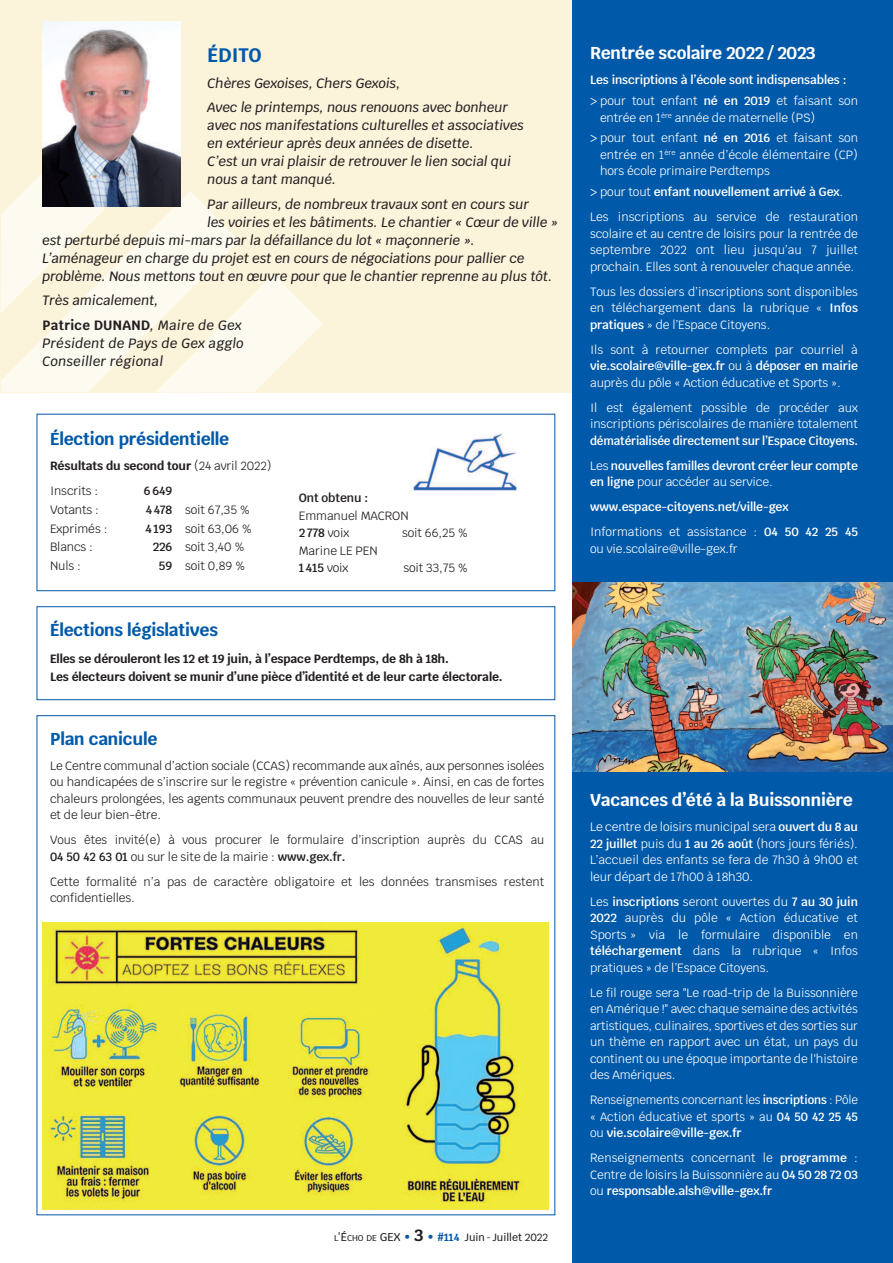
<style>
.page{position:relative;width:893px;height:1263px;background:#fff}
.page>*{position:absolute;margin:0;border:0;box-sizing:border-box;transform-origin:0 0}
.t1{font:700 19.5px "Krub";color:#0159a9}
.t2{font:700 17.25px "Krub";letter-spacing:-.015em;color:#0159a9}
.t3{font:700 17.25px "Krub";letter-spacing:-.015em;color:#fff}
.t4{font:italic 500 13.5px/18px "Krub";color:#231f20}
.t5{font:italic 500 13.5px/18px "Krub";letter-spacing:.02em;color:#231f20}
.t6{font:12px/16.5px "Krub";letter-spacing:-.01em;color:#fff;text-align:justify}
.t7{font:12px/16.5px "Krub";letter-spacing:-.01em;color:#231f20}
.t8{font:600 12px/25px "Krub";letter-spacing:-.015em;color:#fff}
.t9{font:700 12px/18px "Krub";letter-spacing:-.01em;color:#231f20}
.t10{font:600 12px "Krub";letter-spacing:-.01em;color:#231f20}
.t11{font:500 10.5px "Krub";color:#231f20}
.s1{font-weight:400}
.s2{font-weight:600}
.s3{font-weight:700;font-style:normal}
.s4{font-weight:700}
.s5{font-size:8.4px}
.s6{font-size:11.25px}
.s7{font-size:11.25px;color:#0159a9}
.s8{font-weight:700;font-size:16.5px}
.s9{font-weight:700;font-size:12px;color:#0159a9}
.s10{font-weight:700;color:#0159a9}
</style>
<div class="page">
<div style="left:0;top:0;width:573px;height:393px;background:#fcf3db"></div>
<svg style="left:0;top:108px;width:322px;height:285px"></svg>
<div style="left:573px;top:0;width:320px;height:1263px;background:#0159a9"></div>
<img style="left:43px;top:21px;width:138px;height:185px">
<img style="left:413px;top:433px;width:104px;height:57px">
<img style="left:573px;top:583px;width:320px;height:188px">
<img style="left:43px;top:922px;width:506px;height:287px">
<div style="left:37px;top:414px;width:518px;height:177px;border:1px solid #0159a9"></div>
<div style="left:37px;top:606px;width:518px;height:94px;border:1px solid #0159a9"></div>
<h1 class="t1" style="left:208px;top:44px;width:56px">ÉDITO</h1>
<h2 class="t3" style="left:590px;top:43px;width:227px">Rentrée scolaire 2022 / 2023</h2>
<p class="t8" style="left:590px;top:70px;width:269px;line-height:20.7px">Les inscriptions à l’école sont indispensables :<br><span class="s1">&gt; pour tout enfant</span> né en 2019 <span class="s1">et faisant son</span></p>
<p class="t6" style="left:590px;top:107px;width:269px;line-height:20.7px;text-indent:10px">entrée en 1<sup>ère</sup> année de maternelle (PS)<br>&gt; pour tout enfant <span class="s2">né en 2016</span> et faisant son</p>
<p class="t6" style="left:600px;top:146px;width:259px">entrée en 1<sup>ère</sup> année d’école élémentaire (CP) hors école primaire Perdtemps</p>
<p class="t6" style="left:590px;top:179px;width:269px;line-height:25px">&gt; pour tout <span class="s2">enfant nouvellement arrivé à Gex</span>.<br>Les inscriptions au service de restauration</p>
<p class="t6" style="left:590px;top:225px;width:269px">scolaire et au centre de loisirs pour la rentrée de septembre 2022 ont lieu jusqu’au 7 juillet prochain. Elles sont à renouveler chaque année.</p>
<p class="t6" style="left:590px;top:283px;width:269px">Tous les dossiers d’inscriptions sont disponibles en téléchargement dans la rubrique « <span class="s2">Infos pratiques</span> » de l’Espace Citoyens.</p>
<p class="t6" style="left:590px;top:341px;width:269px">Ils sont à retourner complets par courriel à <span class="s2">vie.scolaire@ville-gex.fr</span> ou à <span class="s2">déposer en mairie </span>auprès du pôle « Action éducative et Sports ».</p>
<p class="t6" style="left:590px;top:399px;width:269px">Il est également possible de procéder aux inscriptions périscolaires de manière totalement</p>
<p class="t8" style="left:590px;top:428px;width:269px">dématérialisée directement sur l’Espace Citoyens.<br><span class="s1">Les</span> nouvelles familles devront créer leur compte</p>
<p class="t8" style="left:590px;top:470px;width:269px">en ligne <span class="s1">pour accéder au service. </span>www.espace-citoyens.net/ville-gex<br><span class="s1">Informations et assistance :</span> 04 50 42 25 45</p>
<p class="t6" style="left:590px;top:540px;width:149px">ou vie.scolaire@ville-gex.fr</p>
<p class="t4" style="left:208px;top:71px;width:302px;line-height:24.5px">Chères Gexoises, Chers Gexois,<br>Avec le printemps, nous renouons avec bonheur</p>
<p class="t4" style="left:208px;top:117px;width:318px">avec nos manifestations culturelles et associatives en extérieur après deux années de disette.<br>C’est un vrai plaisir de retrouver le lien social qui nous a tant manqué.</p>
<p class="t4" style="left:208px;top:195px;width:323px">Par ailleurs, de nombreux travaux sont en cours sur</p>
<p class="t4" style="left:208px;top:213px;width:352px">les voiries et les bâtiments. Le chantier « Cœur de ville »</p>
<p class="t4" style="left:43px;top:231px;width:434px">est perturbé depuis mi-mars par la défaillance du lot « maçonnerie ».</p>
<p class="t4" style="left:43px;top:249px;width:484px">L’aménageur en charge du projet est en cours de négociations pour pallier ce</p>
<p class="t4" style="left:43px;top:267px;width:511px">problème. Nous mettons tout en œuvre pour que le chantier reprenne au plus tôt.</p>
<p class="t4" style="left:43px;top:288px;width:201px;line-height:24.5px">Très amicalement,<br><span class="s3">Patrice DUNAND</span>, Maire de Gex</p>
<p class="t5" style="left:43px;top:334px;width:203px">Président de Pays de Gex agglo<br>Conseiller régional</p>
<h2 class="t2" style="left:50px;top:429px;width:181px">Élection présidentielle</h2>
<p class="t7" style="left:50px;top:453px;width:223px;line-height:25px"><span class="s4">Résultats du second tour</span> (24 avril 2022)<br>Inscrits :</p>
<p class="t10" style="left:144px;top:484px;width:30px">6649</p>
<p class="t10" style="left:299px;top:490px;width:71px">Ont obtenu :</p>
<p class="t7" style="left:299px;top:508px;width:111px">Emmanuel MACRON<br><span class="s2">2 778</span> voix</p>
<p class="t7" style="left:50px;top:501px;width:51px">Votants :</p>
<p class="t7" style="left:146px;top:501px;width:106px"><span class="s2">4 478</span> soit 67,35 %</p>
<p class="t7" style="left:50px;top:520px;width:59px">Exprimés :</p>
<p class="t7" style="left:146px;top:520px;width:108px"><span class="s2">4 193</span> soit 63,06 %</p>
<p class="t7" style="left:50px;top:539px;width:45px">Blancs :</p>
<p class="t7" style="left:153px;top:539px;width:93px"><span class="s2">226</span> soit 3,40 %</p>
<p class="t7" style="left:50px;top:557px;width:33px">Nuls :</p>
<p class="t7" style="left:159px;top:557px;width:88px"><span class="s2">59</span> soit 0,89 %</p>
<p class="t7" style="left:402px;top:524px;width:68px">soit 66,25 %</p>
<p class="t7" style="left:299px;top:543px;width:80px">Marine LE PEN<br><span class="s2">1 415</span> voix</p>
<p class="t7" style="left:403px;top:559px;width:66px">soit 33,75 %</p>
<h2 class="t2" style="left:50px;top:620px;width:170px">Élections législatives</h2>
<p class="t9" style="left:50px;top:650px;width:454px">Elles se dérouleront les 12 et 19 juin, à l’espace Perdtemps, de 8h à 18h.<br>Les électeurs doivent se munir d’une pièce d’identité et de leur carte électorale.</p>
<h2 class="t2" style="left:50px;top:729px;width:109px">Plan canicule</h2>
<p class="t7" style="left:50px;top:757px;width:496px;text-align:justify">Le Centre communal d’action sociale (CCAS) recommande aux aînés, aux personnes isolées ou handicapées de s’inscrire sur le registre « prévention canicule ». Ainsi, en cas de fortes chaleurs prolongées, les agents communaux peuvent prendre des nouvelles de leur santé et de leur bien-être.</p>
<p class="t7" style="left:50px;top:832px;width:496px">Vous êtes invité(e) à vous procurer le formulaire d’inscription auprès du CCAS au<br><span class="s2">04 50 42 63 01</span> ou sur le site de la mairie : <span class="s2">www.gex.fr.</span></p>
<p class="t7" style="left:50px;top:873px;width:496px">Cette formalité n’a pas de caractère obligatoire et les données transmises restent confidentielles.</p>
<p class="t11" style="left:334px;top:1231px;width:216px"><span class="s5">L</span><span class="s6">’É</span><span class="s5">Cho DE</span> <span class="s6">GEX</span> <span class="s7">•</span> <span class="s8">3</span> <span class="s7">•</span> <span class="s9">#</span><span class="s10">114</span> Juin - Juillet 2022</p>
<h2 class="t3" style="left:590px;top:790px;width:264px">Vacances d’été à la Buissonnière</h2>
<p class="t6" style="left:590px;top:818px;width:269px">Le centre de loisirs municipal sera <span class="s2">ouvert du 8 au 22 juillet</span> puis du <span class="s2">1 au 26 août</span> (hors jours fériés).<br>L’accueil des enfants se fera de 7h30 à 9h00 et leur départ de 17h00 à 18h30.</p>
<p class="t6" style="left:590px;top:893px;width:269px">Les <span class="s2">inscriptions</span> seront ouvertes du <span class="s2">7 au 30 juin 2022</span> auprès du pôle « Action éducative et Sports » via le formulaire disponible en <span class="s2">téléchargement</span> dans la rubrique « Infos pratiques » de l’Espace Citoyens.</p>
<p class="t6" style="left:590px;top:984px;width:269px">Le fil rouge sera "Le road-trip de la Buissonnière en Amérique !" avec chaque semaine des activités artistiques, culinaires, sportives et des sorties sur un thème en rapport avec un état, un pays du continent ou une époque importante de l'histoire des Amériques.</p>
<p class="t6" style="left:590px;top:1091px;width:269px">Renseignements concernant les <span class="s2">inscriptions</span> : Pôle « Action éducative et sports » au <span class="s2">04 50 42 25 45 </span>ou <span class="s2">vie.scolaire@ville-gex.fr</span></p>
<p class="t6" style="left:590px;top:1149px;width:269px">Renseignements concernant le <span class="s2">programme</span> :<br>Centre de loisirs la Buissonnière au <span class="s2">04 50 28 72 03 </span>ou <span class="s2">responsable.alsh@ville-gex.fr</span></p>
</div>
